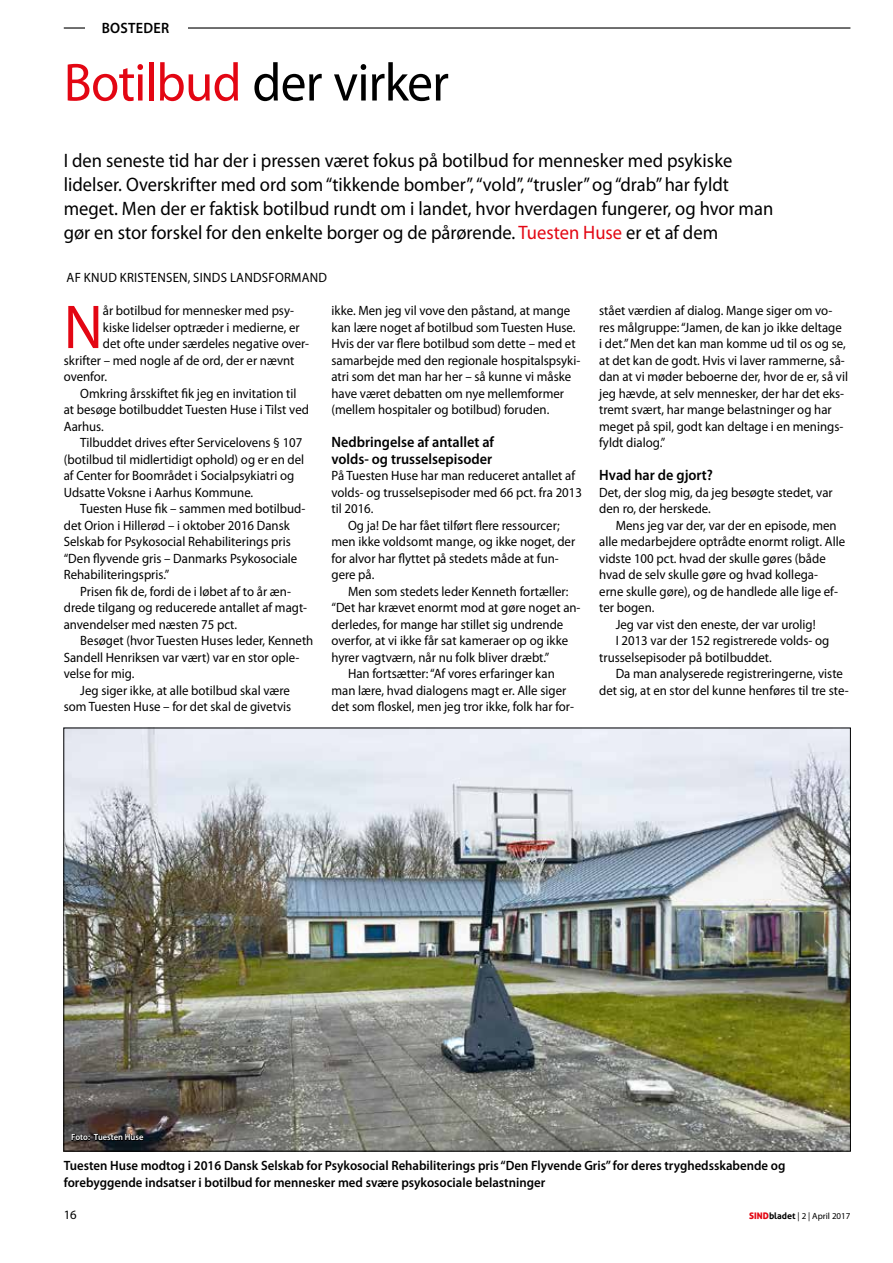
<style>
.page{position:relative;width:893px;height:1263px;background:#fff}
.page>*{position:absolute;margin:0;border:0;box-sizing:border-box;transform-origin:0 0}
.t1{font:62.4px "Myriad Pro";color:#e30613;scale:.95 1}
.t2{font:54px "Myriad Pro";letter-spacing:-.015em;color:#000;scale:.95 1}
.t3{font:19.5px/24px "Myriad Pro";color:#000;scale:.95 1}
.t4{font:600 15px/16.5px "Myriad Pro";color:#000;scale:.95 1}
.t5{font:600 15px "Myriad Pro";letter-spacing:.02em;color:#000;scale:.95 1}
.t6{font:13.5px/16.5px "Myriad Pro";color:#000;scale:.95 1}
.t7{font:600 13.5px/16.5px "Myriad Pro";color:#000;scale:.95 1}
.t8{font:13.5px "Myriad Pro";letter-spacing:.02em;color:#000;scale:.95 1}
.t9{font:12.75px "Myriad Pro";color:#000}
.t10{font:9px "Myriad Pro";color:#000}
.t11{font:600 9px "Myriad Pro";color:#fff;scale:.95 1}
.s1{color:#e30613}
.s2{font-family:"Aller Display";color:#e30613}
.s3{font-family:"Aller";font-weight:700}
</style>
<div class="page">
<hr style="left:64px;top:27px;width:786px;height:2px;background:#000">
<div style="left:85px;top:21px;width:102px;height:16px;background:#fff"></div>
<img style="left:65px;top:730px;width:784px;height:419px">
<svg style="left:72px;top:1134px;width:72px;height:7px"></svg>
<p class="t5" style="left:102px;top:18px;width:73px">BOSTEDER</p>
<h2 class="t2" style="left:64px;top:49px;width:407px"><span class="s1">Botilbud</span> der virker</h2>
<p class="t3" style="left:64px;top:148px;width:748px">I den seneste tid har der i pressen været fokus på botilbud for mennesker med psykiske lidelser. Overskrifter med ord som “tikkende bomber”, “vold”, “trusler” og “drab” har fyldt meget. Men der er faktisk botilbud rundt om i landet, hvor hverdagen fungerer, og hvor man gør en stor forskel for den enkelte borger og de pårørende. <span class="s1">Tuesten Huse</span> er et af dem</p>
<p class="t8" style="left:67px;top:269px;width:276px">AF KNUD KRISTENSEN, SINDS LANDSFORMAND</p>
<h1 class="t1" style="left:64px;top:289px;width:43px">N</h1>
<p class="t6" style="left:103px;top:302px;width:203px">år botilbud for mennesker med psy-</p>
<p class="t6" style="left:331px;top:302px;width:264px">ikke. Men jeg vil vove den påstand, at mange kan lære noget af botilbud som Tuesten Huse.<br>Hvis der var flere botilbud som dette – med et samarbejde med den regionale hospitalspsyki&shy;atri som det man har her – så kunne vi måske have været debatten om nye mellemformer (mellem hospitaler og botilbud) foruden.</p>
<p class="t4" style="left:331px;top:433px;width:173px">Nedbringelse af antallet af volds- og trusselsepisoder</p>
<p class="t6" style="left:331px;top:467px;width:258px">På Tuesten Huse har man reduceret antallet af</p>
<p class="t6" style="left:331px;top:484px;width:265px">volds- og trusselsepisoder med 66 pct. fra 2013</p>
<p class="t6" style="left:331px;top:500px;width:46px">til 2016.</p>
<p class="t6" style="left:348px;top:517px;width:224px">Og ja! De har fået tilført flere ressourcer;</p>
<p class="t6" style="left:331px;top:533px;width:258px">men ikke voldsomt mange, og ikke noget, der</p>
<p class="t6" style="left:331px;top:550px;width:241px">for alvor har flyttet på stedets måde at fun-</p>
<p class="t6" style="left:331px;top:566px;width:47px">gere på.</p>
<p class="t6" style="left:348px;top:583px;width:234px">Men som stedets leder Kenneth fortæller:</p>
<p class="t6" style="left:331px;top:599px;width:264px">“Det har krævet enormt mod at gøre noget an-</p>
<p class="t6" style="left:331px;top:616px;width:245px">derledes, for mange har stillet sig undrende</p>
<p class="t6" style="left:331px;top:632px;width:251px">overfor, at vi ikke får sat kameraer op og ikke</p>
<p class="t6" style="left:331px;top:649px;width:231px">hyrer vagtværn, når nu folk bliver dræbt.”</p>
<p class="t6" style="left:348px;top:665px;width:219px">Han fortsætter: “Af vores erfaringer kan</p>
<p class="t6" style="left:331px;top:682px;width:249px">man lære, hvad dialogens magt er. Alle siger</p>
<p class="t6" style="left:331px;top:698px;width:257px">det som floskel, men jeg tror ikke, folk har for-</p>
<p class="t6" style="left:599px;top:302px;width:263px">stået værdien af dialog. Mange siger om vo&shy;res målgruppe: “Jamen, de kan jo ikke deltage i det.” Men det kan man komme ud til os og se, at det kan de godt. Hvis vi laver rammerne, så&shy;dan at vi møder beboerne der, hvor de er, så vil jeg hævde, at selv mennesker, der har det eks&shy;tremt svært, har mange belastninger og har meget på spil, godt kan deltage i en menings&shy;fyldt dialog.”</p>
<p class="t4" style="left:599px;top:466px;width:121px">Hvad har de gjort?</p>
<p class="t6" style="left:599px;top:484px;width:247px">Det, der slog mig, da jeg besøgte stedet, var den ro, der herskede.</p>
<p class="t6" style="left:616px;top:517px;width:234px">Mens jeg var der, var der en episode, men</p>
<p class="t6" style="left:599px;top:533px;width:260px">alle medarbejdere optrådte enormt roligt. Alle</p>
<p class="t6" style="left:599px;top:550px;width:240px">vidste 100 pct. hvad der skulle gøres (både</p>
<p class="t6" style="left:599px;top:566px;width:232px">hvad de selv skulle gøre og hvad kollega-</p>
<p class="t6" style="left:599px;top:583px;width:253px">erne skulle gøre), og de handlede alle lige ef-</p>
<p class="t6" style="left:599px;top:599px;width:60px">ter bogen.</p>
<p class="t6" style="left:616px;top:616px;width:212px">Jeg var vist den eneste, der var urolig!</p>
<p class="t6" style="left:616px;top:632px;width:226px">I 2013 var der 152 registrerede volds- og</p>
<p class="t6" style="left:599px;top:649px;width:183px">trusselsepisoder på botilbuddet.</p>
<p class="t6" style="left:616px;top:665px;width:241px">Da man analyserede registreringerne, viste</p>
<p class="t6" style="left:599px;top:682px;width:264px">det sig, at en stor del kunne henføres til tre ste-</p>
<p class="t6" style="left:103px;top:319px;width:209px">kiske lidelser optræder i medierne, er</p>
<p class="t6" style="left:103px;top:335px;width:219px">det ofte under særdeles negative over-</p>
<p class="t6" style="left:64px;top:352px;width:244px">skrifter – med nogle af de ord, der er nævnt</p>
<p class="t6" style="left:64px;top:368px;width:47px">ovenfor.</p>
<p class="t6" style="left:80px;top:385px;width:229px">Omkring årsskiftet fik jeg en invitation til</p>
<p class="t6" style="left:64px;top:401px;width:260px">at besøge botilbuddet Tuesten Huse i Tilst ved</p>
<p class="t6" style="left:64px;top:418px;width:44px">Aarhus.</p>
<p class="t6" style="left:80px;top:434px;width:235px">Tilbuddet drives efter Servicelovens § 107</p>
<p class="t6" style="left:64px;top:451px;width:255px">(botilbud til midlertidigt ophold) og er en del</p>
<p class="t6" style="left:64px;top:467px;width:244px">af Center for Boområdet i Socialpsykiatri og</p>
<p class="t6" style="left:64px;top:484px;width:201px">Udsatte Voksne i Aarhus Kommune.</p>
<p class="t6" style="left:80px;top:500px;width:238px">Tuesten Huse fik – sammen med botilbud-</p>
<p class="t6" style="left:64px;top:517px;width:239px">det Orion i Hillerød – i oktober 2016 Dansk</p>
<p class="t6" style="left:64px;top:533px;width:240px">Selskab for Psykosocial Rehabiliterings pris</p>
<p class="t6" style="left:64px;top:550px;width:247px">“Den flyvende gris – Danmarks Psykosociale</p>
<p class="t6" style="left:64px;top:566px;width:112px">Rehabiliteringspris.”</p>
<p class="t6" style="left:80px;top:583px;width:223px">Prisen fik de, fordi de i løbet af to år æn-</p>
<p class="t6" style="left:64px;top:599px;width:258px">drede tilgang og reducerede antallet af magt-</p>
<p class="t6" style="left:64px;top:616px;width:184px">anvendelser med næsten 75 pct.</p>
<p class="t6" style="left:80px;top:632px;width:247px">Besøget (hvor Tuesten Huses leder, Kenneth</p>
<p class="t6" style="left:64px;top:649px;width:250px">Sandell Henriksen var vært) var en stor ople-</p>
<p class="t6" style="left:64px;top:665px;width:76px">velse for mig.</p>
<p class="t6" style="left:80px;top:682px;width:222px">Jeg siger ikke, at alle botilbud skal være</p>
<p class="t6" style="left:64px;top:698px;width:241px">som Tuesten Huse – for det skal de givetvis</p>
<p class="t11" style="left:71px;top:1132px;width:77px">Foto: Tuesten Huse</p>
<p class="t7" style="left:64px;top:1157px;width:761px">Tuesten Huse modtog i 2016 Dansk Selskab for Psykosocial Rehabiliterings pris “Den Flyvende Gris” for deres tryghedsskabende og forebyggende indsatser i botilbud for mennesker med svære psykosociale belastninger</p>
<p class="t9" style="left:64px;top:1207px;width:15px">16</p>
<p class="t10" style="left:749px;top:1210px;width:103px"><span class="s2">SIND</span><span class="s3">bladet</span> | 2 | April 2017</p>
</div>
